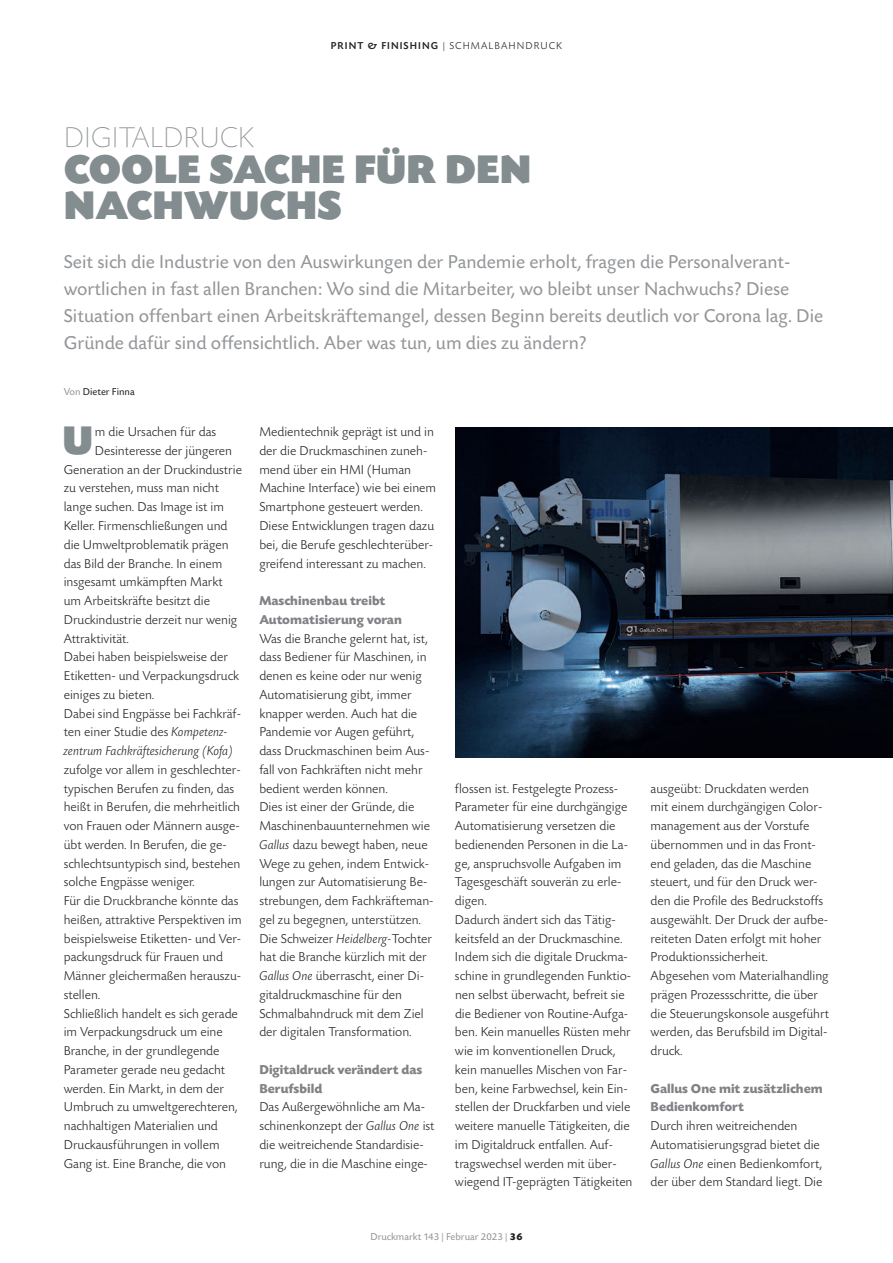
<style>
.page{position:relative;width:893px;height:1263px;background:#fff}
.page>*{position:absolute;margin:0;border:0;box-sizing:border-box;transform-origin:0 0}
.t1{font:42px/36px "Today SB Ultra";color:#838c8e}
.t2{font:300 expanded 30px "Today SB";color:#939598}
.t3{font:19.5px/27px "Today SB";color:#939598}
.t4{font:300 13.5px/18.8px "Today SB";color:#231f20}
.t5{font:700 13.5px/18.8px "Today SB";color:#808285}
.t6{font:italic 300 13.5px "Today SB";color:#231f20}
.t7{font:300 10.5px "Today SB";letter-spacing:.1em;color:#231f20}
.t8{font:10.5px "Today SB";color:#939598}
.t9{font:10.5px "Today SB";color:#231f20}
.s1{font-weight:500}
.s2{color:#939598}
.s3{font-style:italic}
.s4{font-weight:700;color:#231f20}
</style>
<div class="page">
<img style="left:455px;top:427px;width:438px;height:330px">
<p class="t7" style="left:331px;top:40px;width:233px"><span class="s1">PRINT &amp; FINISHING</span> | SCHMALBAHNDRUCK</p>
<h2 class="t2" style="left:64px;top:119px;width:192px">DIGITALDRUCK</h2>
<h1 class="t1" style="left:64px;top:151px;width:469px">COOLE SACHE FÜR DEN<br>NACHWUCHS</h1>
<p class="t3" style="left:64px;top:248px;width:761px">Seit sich die Industrie von den Auswirkungen der Pandemie erholt, fragen die Personalverant&shy;wortlichen in fast allen Branchen: Wo sind die Mitarbeiter, wo bleibt unser Nachwuchs? Diese Situation offenbart einen Arbeitskräftemangel, dessen Beginn bereits deutlich vor Corona lag. Die Gründe dafür sind offensichtlich. Aber was tun, um dies zu ändern?</p>
<p class="t9" style="left:64px;top:386px;width:72px"><span class="s2">Von</span> Dieter Finna</p>
<p class="t4" style="left:95px;top:422px;width:123px">m die Ursachen für das</p>
<p class="t4" style="left:95px;top:441px;width:139px">Desinteresse der jüngeren</p>
<p class="t4" style="left:64px;top:460px;width:180px">Generation an der Druckindustrie</p>
<p class="t4" style="left:64px;top:478px;width:157px">zu verstehen, muss man nicht</p>
<p class="t4" style="left:64px;top:497px;width:162px">lange suchen. Das Image ist im</p>
<p class="t4" style="left:64px;top:516px;width:165px">Keller. Firmenschließungen und</p>
<p class="t4" style="left:64px;top:535px;width:166px">die Umweltproblematik prägen</p>
<p class="t4" style="left:64px;top:553px;width:160px">das Bild der Branche. In einem</p>
<p class="t4" style="left:64px;top:572px;width:160px">insgesamt umkämpften Markt</p>
<p class="t4" style="left:64px;top:591px;width:148px">um Arbeitskräfte besitzt die</p>
<p class="t4" style="left:64px;top:610px;width:175px">Druckindustrie derzeit nur wenig</p>
<p class="t4" style="left:64px;top:628px;width:67px">Attraktivität.</p>
<p class="t4" style="left:64px;top:647px;width:166px">Dabei haben beispielsweise der</p>
<p class="t4" style="left:64px;top:666px;width:177px">Etiketten- und Verpackungsdruck</p>
<p class="t4" style="left:64px;top:685px;width:92px">einiges zu bieten.</p>
<p class="t4" style="left:64px;top:703px;width:179px">Dabei sind Engpässe bei Fachkräf-</p>
<p class="t4" style="left:64px;top:722px;width:166px">ten einer Studie des <span class="s3">Kompetenz-</span></p>
<p class="t6" style="left:64px;top:742px;width:171px">zentrum Fachkräftesicherung (Kofa)</p>
<p class="t4" style="left:64px;top:760px;width:179px">zufolge vor allem in geschlechter&shy;typischen Berufen zu finden, das heißt in Berufen, die mehrheitlich von Frauen oder Männern ausge&shy;übt werden. In Berufen, die ge&shy;schlechtsuntypisch sind, bestehen solche Engpässe weniger.<br>Für die Druckbranche könnte das heißen, attraktive Perspektiven im beispielsweise Etiketten- und Ver&shy;packungsdruck für Frauen und<br>Männer gleichermaßen herauszu&shy;stellen.<br>Schließlich handelt es sich gerade im Verpackungsdruck um eine<br>Branche, in der grundlegende<br>Parameter gerade neu gedacht werden. Ein Markt, in dem der<br>Umbruch zu umweltgerechteren, nachhaltigen Materialien und<br>Druckausführungen in vollem<br>Gang ist. Eine Branche, die von</p>
<h1 class="t1" style="left:62px;top:422px;width:32px">U</h1>
<p class="t4" style="left:259px;top:422px;width:178px">Medientechnik geprägt ist und in der die Druckmaschinen zuneh&shy;mend über ein HMI (Human<br>Machine Interface) wie bei einem<br>Smartphone gesteuert werden.<br>Diese Entwicklungen tragen dazu bei, die Berufe geschlechterüber&shy;greifend interessant zu machen.</p>
<p class="t5" style="left:259px;top:591px;width:144px">Maschinenbau treibt<br>Automatisierung voran</p>
<p class="t4" style="left:259px;top:628px;width:176px">Was die Branche gelernt hat, ist, dass Bediener für Maschinen, in denen es keine oder nur wenig<br>Automatisierung gibt, immer knapper werden. Auch hat die<br>Pandemie vor Augen geführt, dass Druckmaschinen beim Aus&shy;fall von Fachkräften nicht mehr bedient werden können.<br>Dies ist einer der Gründe, die<br>Maschinenbauunternehmen wie<br><span class="s3">Gallus</span> dazu bewegt haben, neue<br>Wege zu gehen, indem Entwick&shy;lungen zur Automatisierung Be&shy;strebungen, dem Fachkräfteman&shy;gel zu begegnen, unterstützen.<br>Die Schweizer <span class="s3">Heidelberg-</span>Tochter hat die Branche kürzlich mit der<br><span class="s3">Gallus One</span> überrascht, einer Di&shy;gitaldruckmaschine für den<br>Schmalbahndruck mit dem Ziel der digitalen Transformation.</p>
<p class="t5" style="left:259px;top:1060px;width:164px">Digitaldruck verändert das<br>Berufsbild</p>
<p class="t4" style="left:259px;top:1097px;width:177px">Das Außergewöhnliche am Ma&shy;schinenkonzept der <span class="s3">Gallus One</span> ist die weitreichende Standardisie&shy;rung, die in die Maschine einge-</p>
<p class="t4" style="left:455px;top:778px;width:179px">flossen ist. Festgelegte Prozess-<br>Parameter für eine durchgängige<br>Automatisierung versetzen die bedienenden Personen in die La&shy;ge, anspruchsvolle Aufgaben im<br>Tagesgeschäft souverän zu erle&shy;digen.<br>Dadurch ändert sich das Tätig&shy;keitsfeld an der Druckmaschine.<br>Indem sich die digitale Druckma&shy;schine in grundlegenden Funktio&shy;nen selbst überwacht, befreit sie die Bediener von Routine-Aufga&shy;ben. Kein manuelles Rüsten mehr wie im konventionellen Druck, kein manuelles Mischen von Far&shy;ben, keine Farbwechsel, kein Ein&shy;stellen der Druckfarben und viele weitere manuelle Tätigkeiten, die im Digitaldruck entfallen. Auf&shy;tragswechsel werden mit über&shy;wiegend IT-geprägten Tätigkeiten</p>
<p class="t4" style="left:651px;top:778px;width:180px">ausgeübt: Druckdaten werden mit einem durchgängigen Color&shy;management aus der Vorstufe übernommen und in das Front&shy;end geladen, das die Maschine steuert, und für den Druck wer&shy;den die Profile des Bedruckstoffs ausgewählt. Der Druck der aufbe&shy;reiteten Daten erfolgt mit hoher<br>Produktionssicherheit.<br>Abgesehen vom Materialhandling prägen Prozessschritte, die über die Steuerungskonsole ausgeführt werden, das Berufsbild im Digital&shy;druck.</p>
<p class="t5" style="left:651px;top:1078px;width:174px">Gallus One mit zusätzlichem<br>Bedienkomfort</p>
<p class="t4" style="left:651px;top:1116px;width:173px">Durch ihren weitreichenden<br>Automatisierungsgrad bietet die<br><span class="s3">Gallus One</span> einen Bedienkomfort, der über dem Standard liegt. Die</p>
<p class="t8" style="left:370px;top:1230px;width:154px">Druckmarkt 143 | Februar 2023 | <span class="s4">36</span></p>
</div>
